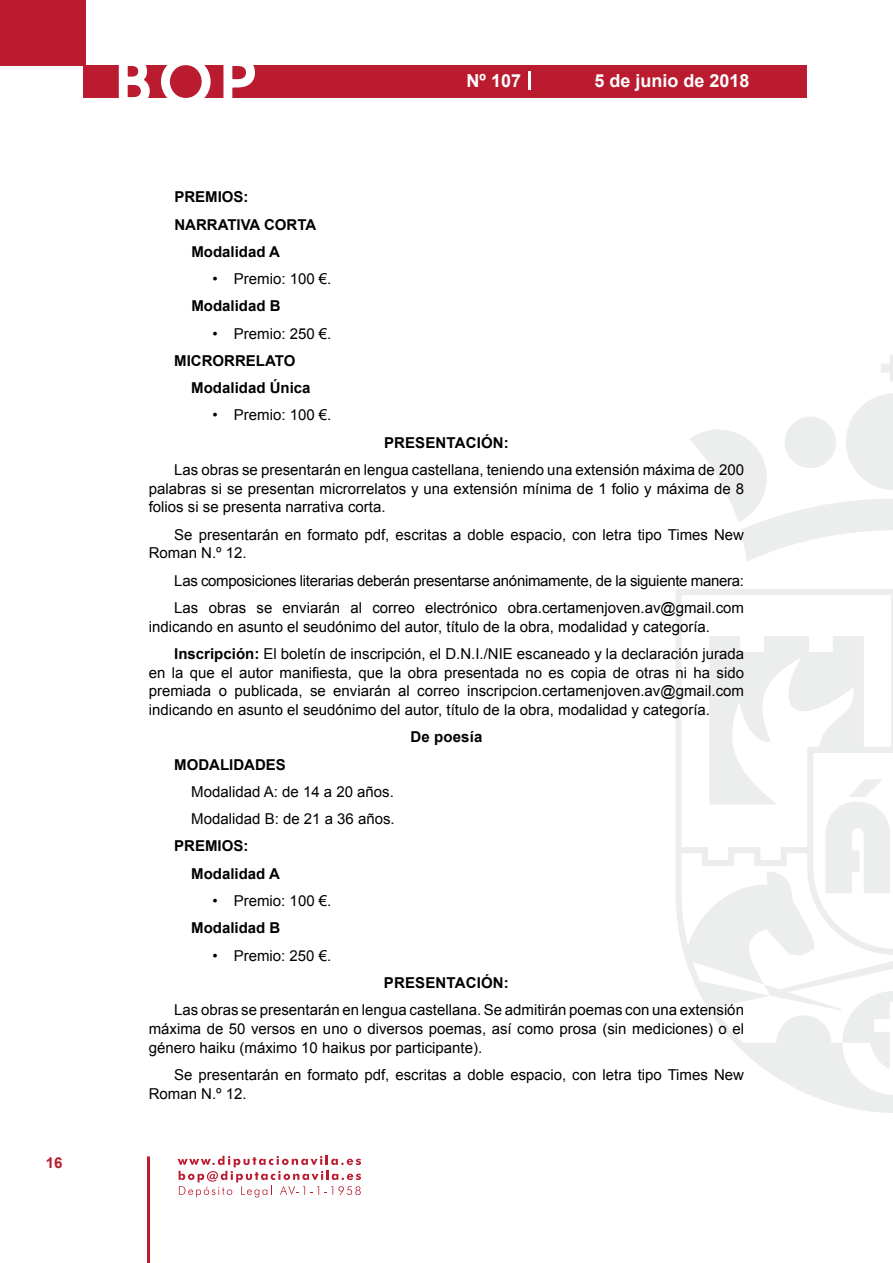
<style>
.page{position:relative;width:893px;height:1263px;background:#fff}
.page>*{position:absolute;margin:0;border:0;box-sizing:border-box;transform-origin:0 0}
.t1{font:500 61.5px "Avant Garde";color:#fff}
.t2{font:700 18px "Arial";color:#fff}
.t3{font:15px/18.8px "Arial";color:#000}
.t4{font:15px/27.3px "Arial";letter-spacing:-.02em;color:#000}
.t5{font:700 15px/27.3px "Arial";color:#000}
.t6{font:700 15px "Arial";color:#ba1b2f}
.s1{font-weight:700}
</style>
<div class="page">
<svg style="left:178px;top:1156px;width:183px;height:41px"></svg>
<hr style="left:147px;top:1156px;width:3px;height:107px;background:#ba1b2f">
<div style="left:0;top:0;width:85px;height:66px;background:#ba1b2f"></div>
<div style="left:84px;top:65px;width:723px;height:33px;background:#ba1b2f"></div>
<svg style="left:118px;top:65px;width:32px;height:33px"></svg>
<svg style="left:161px;top:65px;width:50px;height:33px"></svg>
<svg style="left:223px;top:65px;width:32px;height:33px"></svg>
<svg style="left:529px;top:71px;width:2px;height:19px"></svg>
<svg style="left:881px;top:355px;width:12px;height:27px"></svg>
<svg style="left:690px;top:393px;width:203px;height:168px"></svg>
<svg style="left:676px;top:589px;width:217px;height:524px"></svg>
<svg style="left:764px;top:984px;width:129px;height:86px"></svg>
<svg style="left:825px;top:779px;width:66px;height:114px"></svg>
<p class="t6" style="left:46px;top:1153px;width:18px">16</p>
<h1 class="t1" style="left:115px;top:44px;width:141px">BOP</h1>
<p class="t5" style="left:174px;top:184px;width:76px">PREMIOS:</p>
<p class="t5" style="left:174px;top:211px;width:143px">NARRATIVA CORTA</p>
<p class="t5" style="left:191px;top:238px;width:90px">Modalidad A</p>
<p class="t3" style="left:213px;top:270px;width:120px">• Premio: 100 €.</p>
<p class="t5" style="left:191px;top:293px;width:91px">Modalidad B</p>
<p class="t3" style="left:213px;top:324px;width:120px">• Premio: 250 €.</p>
<p class="t5" style="left:191px;top:347px;width:121px;text-indent:-17px">MICRORRELATO<br>Modalidad Única</p>
<p class="t3" style="left:213px;top:406px;width:120px">• Premio: 100 €.</p>
<p class="t2" style="left:467px;top:69px;width:56px">Nº 107</p>
<p class="t2" style="left:594px;top:69px;width:157px">5 de junio de 2018</p>
<p class="t5" style="left:384px;top:429px;width:126px">PRESENTACIÓN:</p>
<p class="t3" style="left:149px;top:460px;width:597px;text-align:justify;text-indent:26px">Las obras se presentarán en lengua castellana, teniendo una extensión máxima de 200 palabras si se presentan microrrelatos y una extensión mínima de 1 folio y máxima de 8 folios si se presenta narrativa corta.</p>
<p class="t3" style="left:149px;top:525px;width:597px;text-indent:26px">Se presentarán en formato pdf, escritas a doble espacio, con letra tipo Times New<br>Roman N.º 12.</p>
<p class="t4" style="left:174px;top:567px;width:571px">Las composiciones literarias deberán presentarse anónimamente, de la siguiente manera:<br>Las obras se enviarán al correo electrónico obra.certamenjoven.av@gmail.com</p>
<p class="t3" style="left:174px;top:613px;width:571px;line-height:27.3px;text-indent:-26px">indicando en asunto el seudónimo del autor, título de la obra, modalidad y categoría.<br><span class="s1">Inscripción:</span> El boletín de inscripción, el D.N.I./NIE escaneado y la declaración jurada</p>
<p class="t3" style="left:149px;top:663px;width:597px;text-align:justify">en la que el autor manifiesta, que la obra presentada no es copia de otras ni ha sido premiada o publicada, se enviarán al correo inscripcion.certamenjoven.av@gmail.com indicando en asunto el seudónimo del autor, título de la obra, modalidad y categoría.</p>
<p class="t5" style="left:410px;top:724px;width:74px">De poesía</p>
<p class="t5" style="left:174px;top:751px;width:113px">MODALIDADES</p>
<p class="t3" style="left:191px;top:778px;width:205px;line-height:27.3px">Modalidad A: de 14 a 20 años.<br>Modalidad B: de 21 a 36 años.</p>
<p class="t5" style="left:191px;top:833px;width:90px;text-indent:-17px">PREMIOS:<br>Modalidad A</p>
<p class="t3" style="left:213px;top:891px;width:120px">• Premio: 100 €.</p>
<p class="t5" style="left:191px;top:915px;width:91px">Modalidad B</p>
<p class="t3" style="left:213px;top:946px;width:120px">• Premio: 250 €.</p>
<p class="t5" style="left:384px;top:969px;width:126px">PRESENTACIÓN:</p>
<p class="t3" style="left:149px;top:1000px;width:597px;text-align:justify;text-indent:26px">Las obras se presentarán en lengua castellana. Se admitirán poemas con una extensión máxima de 50 versos en uno o diversos poemas, así como prosa (sin mediciones) o el género haiku (máximo 10 haikus por participante).</p>
<p class="t3" style="left:149px;top:1065px;width:597px;text-indent:26px">Se presentarán en formato pdf, escritas a doble espacio, con letra tipo Times New<br>Roman N.º 12.</p>
</div>
